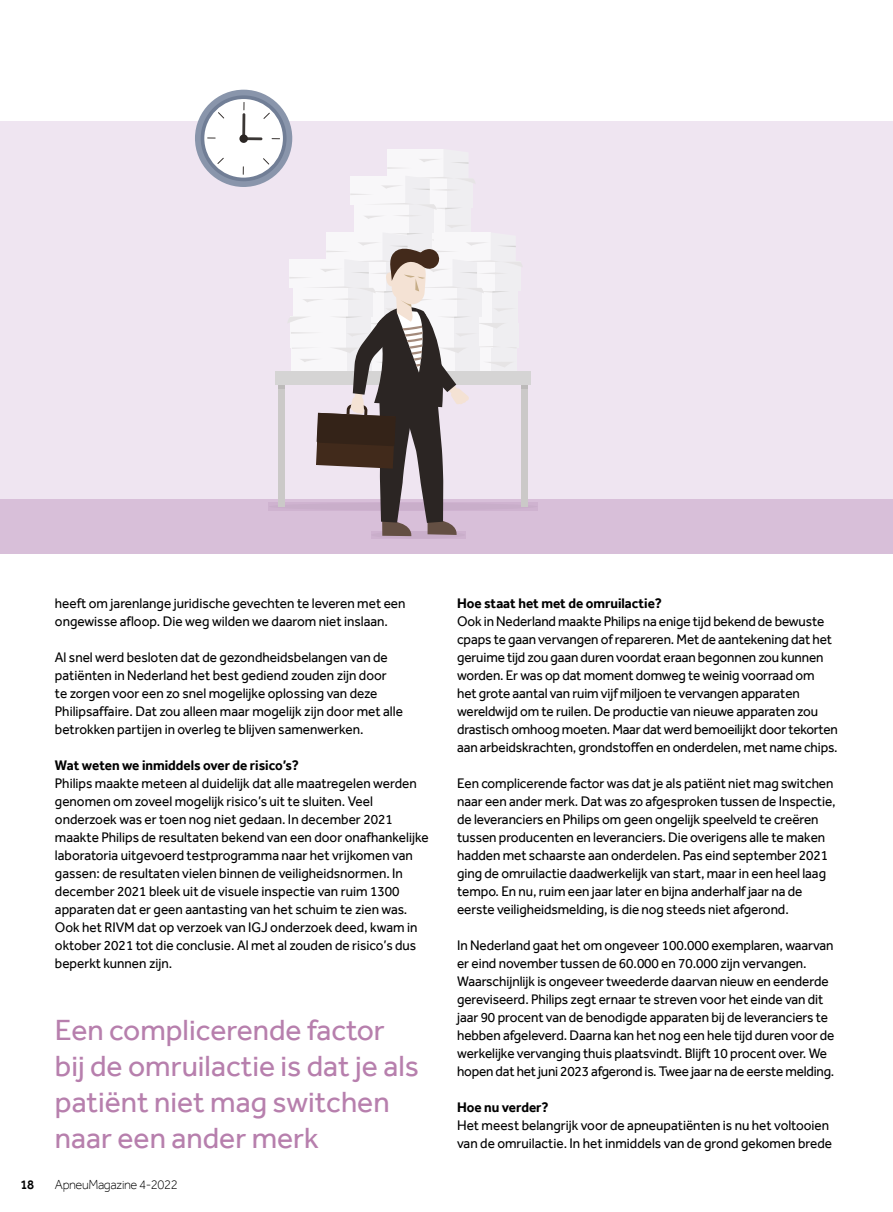
<style>
.page{position:relative;width:893px;height:1212px;background:#fff}
.page>*{position:absolute;margin:0;border:0;box-sizing:border-box;transform-origin:0 0}
.t1{font:30px/36px "Effra";color:#b77fad}
.t2{font:14.25px/18px "Effra";letter-spacing:-.005em;color:#000;scale:.95 1}
.t3{font:700 14.25px "Effra";color:#000;scale:.95 1}
.t4{font:300 13.5px "Effra";letter-spacing:-.03em;color:#000;scale:.95 1}
.t5{font:500 13.5px "Effra";color:#000;scale:.95 1}
</style>
<div class="page">
<div style="left:0;top:122px;width:893px;height:432px;background:#efe5f1"></div>
<div style="left:0;top:500px;width:893px;height:54px;background:#d8bfd9"></div>
<svg style="left:269px;top:503px;width:269px;height:7px"></svg>
<div style="left:521px;top:381px;width:6px;height:126px;background:#cbc9c8"></div>
<div style="left:279px;top:381px;width:6px;height:126px;background:#cbc9c8"></div>
<div style="left:279px;top:381px;width:6px;height:8px;background:#bcbab9"></div>
<div style="left:521px;top:381px;width:6px;height:8px;background:#bcbab9"></div>
<div style="left:275px;top:371px;width:256px;height:14px;background:#d5d4d4"></div>
<div style="left:371px;top:531px;width:94px;height:8px;background:#c9aeca;border-radius:50%"></div>
<svg style="left:287px;top:149px;width:236px;height:387px"></svg>
<div style="left:195px;top:89px;width:98px;height:98px;background:#8995ab;border-radius:50%"></div>
<div style="left:200px;top:95px;width:87px;height:86px;background:#717e96;border-radius:50%"></div>
<div style="left:204px;top:99px;width:79px;height:79px;background:#fff;border-radius:50%"></div>
<hr style="left:242px;top:113px;width:3px;height:25px;background:#3b3735">
<hr style="left:244px;top:137px;width:18px;height:3px;background:#3b3735">
<svg style="left:207px;top:137px;width:9px;height:2px"></svg>
<svg style="left:218px;top:112px;width:6px;height:6px"></svg>
<svg style="left:263px;top:158px;width:6px;height:6px"></svg>
<svg style="left:217px;top:158px;width:7px;height:6px"></svg>
<svg style="left:263px;top:113px;width:7px;height:6px"></svg>
<div style="left:239px;top:134px;width:9px;height:9px;background:#2b2624;border-radius:50%"></div>
<p class="t2" style="left:55px;top:594px;width:371px">heeft om jarenlange juridische gevechten te leveren met een ongewisse afloop. Die weg wilden we daarom niet inslaan.</p>
<p class="t2" style="left:55px;top:648px;width:368px">Al snel werd besloten dat de gezondheidsbelangen van de patiënten in Nederland het best gediend zouden zijn door<br>te zorgen voor een zo snel mogelijke oplossing van deze Philipsaffaire. Dat zou alleen maar mogelijk zijn door met alle betrokken partijen in overleg te blijven samenwerken.</p>
<p class="t3" style="left:55px;top:756px;width:258px">Wat weten we inmiddels over de risico’s?</p>
<p class="t2" style="left:55px;top:774px;width:395px">Philips maakte meteen al duidelijk dat alle maatregelen werden genomen om zoveel mogelijk risico’s uit te sluiten. Veel onderzoek was er toen nog niet gedaan. In december 2021 maakte Philips de resultaten bekend van een door onafhankelijke laboratoria uitgevoerd testprogramma naar het vrijkomen van gassen: de resultaten vielen binnen de veiligheidsnormen. In december 2021 bleek uit de visuele inspectie van ruim 1300 apparaten dat er geen aantasting van het schuim te zien was.<br>Ook het RIVM dat op verzoek van IGJ onderzoek deed, kwam in oktober 2021 tot die conclusie. Al met al zouden de risico’s dus beperkt kunnen zijn.</p>
<h1 class="t1" style="left:55px;top:1012px;width:365px">Een complicerende factor bij de omruilactie is dat je als patiënt niet mag switchen naar een ander merk</h1>
<p class="t5" style="left:21px;top:1176px;width:16px">18</p>
<p class="t4" style="left:55px;top:1176px;width:131px">ApneuMagazine 4-2022</p>
<p class="t3" style="left:457px;top:594px;width:217px">Hoe staat het met de omruilactie?</p>
<p class="t2" style="left:457px;top:612px;width:402px">Ook in Nederland maakte Philips na enige tijd bekend de bewuste cpaps te gaan vervangen of repareren. Met de aantekening dat het geruime tijd zou gaan duren voordat eraan begonnen zou kunnen worden. Er was op dat moment domweg te weinig voorraad om<br>het grote aantal van ruim vijf miljoen te vervangen apparaten wereldwijd om te ruilen. De productie van nieuwe apparaten zou drastisch omhoog moeten. Maar dat werd bemoeilijkt door tekorten aan arbeidskrachten, grondstoffen en onderdelen, met name chips.</p>
<p class="t2" style="left:457px;top:774px;width:400px">Een complicerende factor was dat je als patiënt niet mag switchen naar een ander merk. Dat was zo afgesproken tussen de Inspectie, de leveranciers en Philips om geen ongelijk speelveld te creëren tussen producenten en leveranciers. Die overigens alle te maken hadden met schaarste aan onderdelen. Pas eind september 2021 ging de omruilactie daadwerkelijk van start, maar in een heel laag tempo. En nu, ruim een jaar later en bijna anderhalf jaar na de eerste veiligheidsmelding, is die nog steeds niet afgerond.</p>
<p class="t2" style="left:457px;top:936px;width:399px">In Nederland gaat het om ongeveer 100.000 exemplaren, waarvan er eind november tussen de 60.000 en 70.000 zijn vervangen.<br>Waarschijnlijk is ongeveer tweederde daarvan nieuw en eenderde gereviseerd. Philips zegt ernaar te streven voor het einde van dit jaar 90 procent van de benodigde apparaten bij de leveranciers te hebben afgeleverd. Daarna kan het nog een hele tijd duren voor de werkelijke vervanging thuis plaatsvindt. Blijft 10 procent over. We hopen dat het juni 2023 afgerond is. Twee jaar na de eerste melding.</p>
<p class="t3" style="left:457px;top:1098px;width:98px">Hoe nu verder?</p>
<p class="t2" style="left:457px;top:1116px;width:396px">Het meest belangrijk voor de apneupatiënten is nu het voltooien van de omruilactie. In het inmiddels van de grond gekomen brede</p>
</div>
